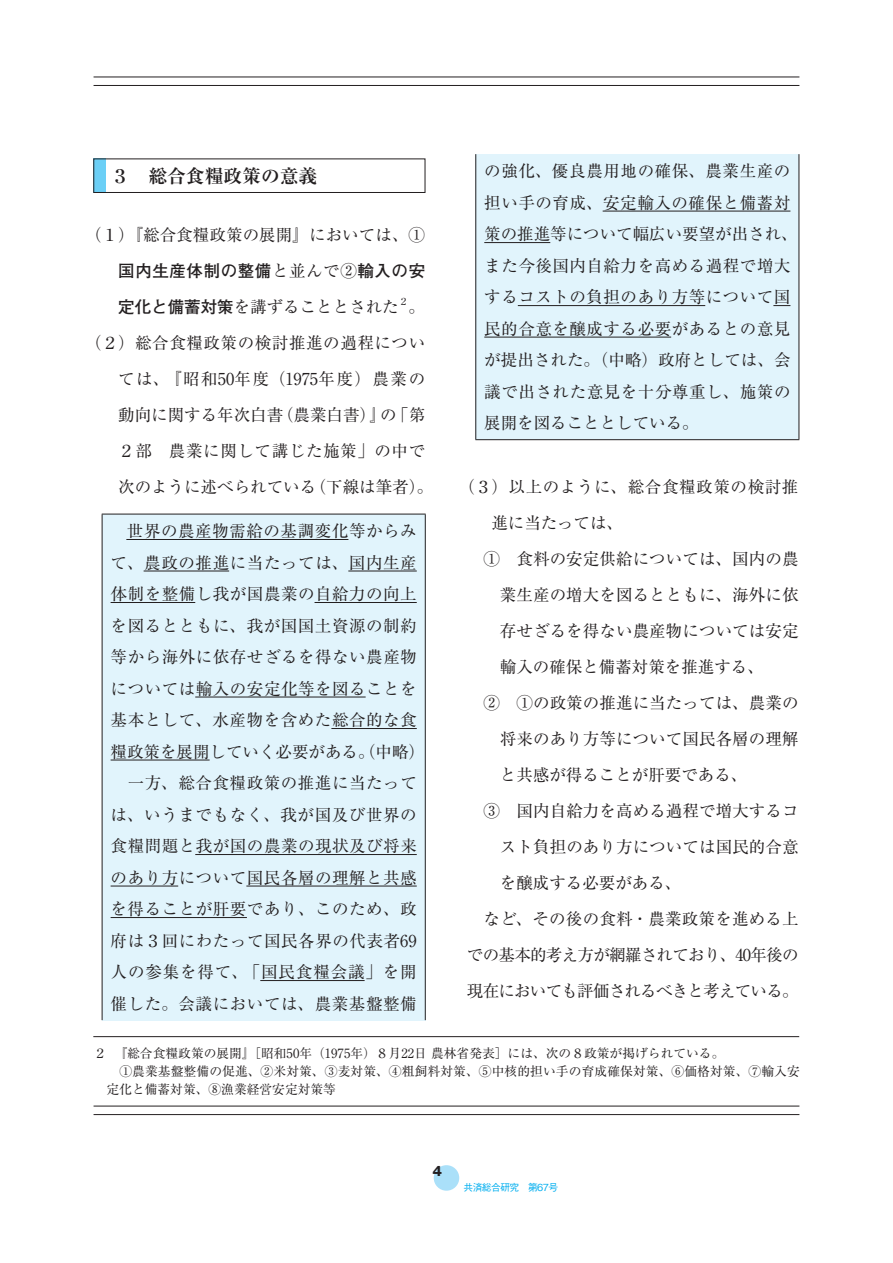
<style>
.page{position:relative;width:893px;height:1263px;background:#fff}
.page>*{position:absolute;margin:0;border:0;box-sizing:border-box;transform-origin:0 0}
.t1{font:700 18.75px "Ryumin Pro";color:#231f20}
.t2{font:16.5px/31.5px "Ryumin Pro";letter-spacing:.035em;color:#231f20;text-align:center}
.t3{font:16.5px "Ryumin Pro";letter-spacing:.005em;color:#231f20}
.t4{font:16.5px "Ryumin Pro";color:#231f20}
.t5{font:16.5px "Ryumin Pro";letter-spacing:.01em;color:#231f20}
.t6{font:16.5px "Ryumin Pro";letter-spacing:-.04em;color:#231f20}
.t7{font:16.5px "Ryumin Pro";letter-spacing:-.045em;color:#231f20}
.t8{font:700 16.5px "Futo Go B101 Pro";letter-spacing:.035em;color:#231f20}
.t9{font:16.5px "Ryumin Pro";letter-spacing:-.005em;color:#231f20}
.t10{font:12.75px "Ryumin Pro";color:#231f20}
.t11{font:700 12.75px "Gothic MB101 Pro";color:#231f20}
.t12{font:500 9.75px "Gothic BBB Pro";letter-spacing:-.055em;color:#00aeef}
.t13{font:9.6px "Ryumin Pro";color:#231f20}
.s1{font-family:"Ryumin Pro";font-weight:400}
.s2{font-family:"Futo Go B101 Pro";font-weight:700}
</style>
<div class="page">
<hr style="left:94px;top:77px;width:705px;height:1px;background:#231f20">
<hr style="left:94px;top:85px;width:705px;height:1px;background:#231f20">
<hr style="left:94px;top:1106px;width:705px;height:1px;background:#231f20">
<hr style="left:94px;top:1114px;width:705px;height:1px;background:#231f20">
<div style="left:434px;top:1165px;width:25px;height:26px;background:#aae0f9;border-radius:50%"></div>
<div style="left:94px;top:159px;width:12px;height:34px;background:#6bcff6"></div>
<div style="left:94px;top:159px;width:331px;height:34px;border:1px solid #231f20"></div>
<div style="left:102px;top:514px;width:323px;height:506px;background:#e1f4fc"></div>
<hr style="left:102px;top:514px;width:324px;height:1px;background:#231f20">
<hr style="left:102px;top:514px;width:1px;height:506px;background:#231f20">
<hr style="left:425px;top:514px;width:1px;height:506px;background:#231f20">
<hr style="left:126px;top:539px;width:222px;height:1px;background:#231f20">
<hr style="left:144px;top:571px;width:85px;height:1px;background:#231f20">
<hr style="left:348px;top:571px;width:69px;height:1px;background:#231f20">
<hr style="left:111px;top:602px;width:84px;height:1px;background:#231f20">
<hr style="left:315px;top:602px;width:102px;height:1px;background:#231f20">
<hr style="left:195px;top:697px;width:171px;height:1px;background:#231f20">
<hr style="left:331px;top:728px;width:86px;height:1px;background:#231f20">
<hr style="left:111px;top:760px;width:99px;height:1px;background:#231f20">
<hr style="left:195px;top:854px;width:222px;height:1px;background:#231f20">
<hr style="left:111px;top:886px;width:67px;height:1px;background:#231f20">
<hr style="left:246px;top:886px;width:171px;height:1px;background:#231f20">
<hr style="left:111px;top:917px;width:136px;height:1px;background:#231f20">
<hr style="left:260px;top:980px;width:105px;height:1px;background:#231f20">
<div style="left:476px;top:154px;width:323px;height:286px;background:#e1f4fc"></div>
<hr style="left:475px;top:154px;width:1px;height:285px;background:#231f20">
<hr style="left:799px;top:154px;width:1px;height:285px;background:#231f20">
<hr style="left:475px;top:439px;width:324px;height:1px;background:#231f20">
<hr style="left:603px;top:211px;width:187px;height:1px;background:#231f20">
<hr style="left:484px;top:242px;width:66px;height:1px;background:#231f20">
<hr style="left:518px;top:305px;width:187px;height:1px;background:#231f20">
<svg style="left:773px;top:305px;width:17px;height:1px"></svg>
<hr style="left:484px;top:337px;width:187px;height:1px;background:#231f20">
<hr style="left:93px;top:1036px;width:706px;height:1px;background:#231f20">
<p class="t1" style="left:111px;top:161px;width:208px">３　総合食糧政策の意義</p>
<p class="t3" style="left:85px;top:222px;width:341px">（１）『総合食糧政策の展開』においては、①</p>
<p class="t8" style="left:118px;top:257px;width:308px">国内生産体制の整備<span class="s1">と並んで②</span>輸入の安</p>
<p class="t4" style="left:118px;top:294px;width:282px"><span class="s2">定化と備蓄対策</span>を講ずることとされた</p>
<p class="t13" style="left:399px;top:293px;width:11px">２</p>
<p class="t2" style="left:408px;top:290px;width:18px">。</p>
<p class="t2" style="left:85px;top:326px;width:341px">（２）総合食糧政策の検討推進の過程につい</p>
<p class="t5" style="left:118px;top:366px;width:308px">ては、『昭和50年度（1975年度）農業の</p>
<p class="t4" style="left:118px;top:402px;width:308px">動向に関する年次白書（農業白書）』の「第</p>
<p class="t2" style="left:118px;top:434px;width:309px">２部　農業に関して講じた施策」の中で</p>
<p class="t4" style="left:118px;top:474px;width:317px">次のように述べられている（下線は筆者）。</p>
<p class="t2" style="left:111px;top:514px;width:316px">世界の農産物需給の基調変化等からみ<br>て、農政の推進に当たっては、国内生産体制を整備し我が国農業の自給力の向上を図るとともに、我が国国土資源の制約等から海外に依存せざるを得ない農産物については輸入の安定化等を図ることを基本として、水産物を含めた総合的な食糧政策を展開していく必要がある。（中略）　一方、総合食糧政策の推進に当たっては、いうまでもなく、我が国及び世界の食糧問題と我が国の農業の現状及び将来のあり方について国民各層の理解と共感を得ることが肝要であり、このため、政府は３回にわたって国民各界の代表者69人の参集を得て、「国民食糧会議」を開催した。会議においては、農業基盤整備</p>
<p class="t2" style="left:484px;top:154px;width:315px;text-align:left">の強化、優良農用地の確保、農業生産の担い手の育成、安定輸入の確保と備蓄対策の推進等について幅広い要望が出され、また今後国内自給力を高める過程で増大するコストの負担のあり方等について国民的合意を醸成する必要があるとの意見が提出された。（中略）政府としては、会議で出された意見を十分尊重し、施策の展開を図ることとしている。</p>
<p class="t2" style="left:459px;top:470px;width:341px">（３）以上のように、総合食糧政策の検討推</p>
<p class="t9" style="left:492px;top:510px;width:133px">進に当たっては、</p>
<p class="t3" style="left:483px;top:546px;width:317px">①　食料の安定供給については、国内の農</p>
<p class="t3" style="left:500px;top:582px;width:300px">業生産の増大を図るとともに、海外に依</p>
<p class="t3" style="left:500px;top:618px;width:300px">存せざるを得ない農産物については安定</p>
<p class="t4" style="left:500px;top:654px;width:265px">輸入の確保と備蓄対策を推進する、</p>
<p class="t3" style="left:483px;top:690px;width:317px">②　①の政策の推進に当たっては、農業の</p>
<p class="t3" style="left:500px;top:726px;width:300px">将来のあり方等について国民各層の理解</p>
<p class="t4" style="left:500px;top:762px;width:249px">と共感が得ることが肝要である、</p>
<p class="t3" style="left:483px;top:798px;width:317px">③　国内自給力を高める過程で増大するコ</p>
<p class="t3" style="left:500px;top:834px;width:300px">スト負担のあり方については国民的合意</p>
<p class="t4" style="left:500px;top:870px;width:183px">を醸成する必要がある、</p>
<p class="t5" style="left:483px;top:906px;width:317px">など、その後の食料・農業政策を進める上</p>
<p class="t6" style="left:467px;top:942px;width:333px">での基本的考え方が網羅されており、40年後の</p>
<p class="t7" style="left:467px;top:978px;width:333px">現在においても評価されるべきと考えている。</p>
<p class="t10" style="left:94px;top:1043px;width:632px">２　『総合食糧政策の展開』［昭和50年（1975年）８月22日 農林省発表］には、次の８政策が掲げられている。</p>
<p class="t10" style="left:94px;top:1061px;width:708px">　　①農業基盤整備の促進、②米対策、③麦対策、④粗飼料対策、⑤中核的担い手の育成確保対策、⑥価格対策、⑦輸入安</p>
<p class="t10" style="left:107px;top:1079px;width:231px">定化と備蓄対策、⑧漁業経営安定対策等</p>
<p class="t11" style="left:433px;top:1161px;width:11px">4</p>
<p class="t12" style="left:463px;top:1180px;width:96px">共済総合研究　第67号</p>
</div>
